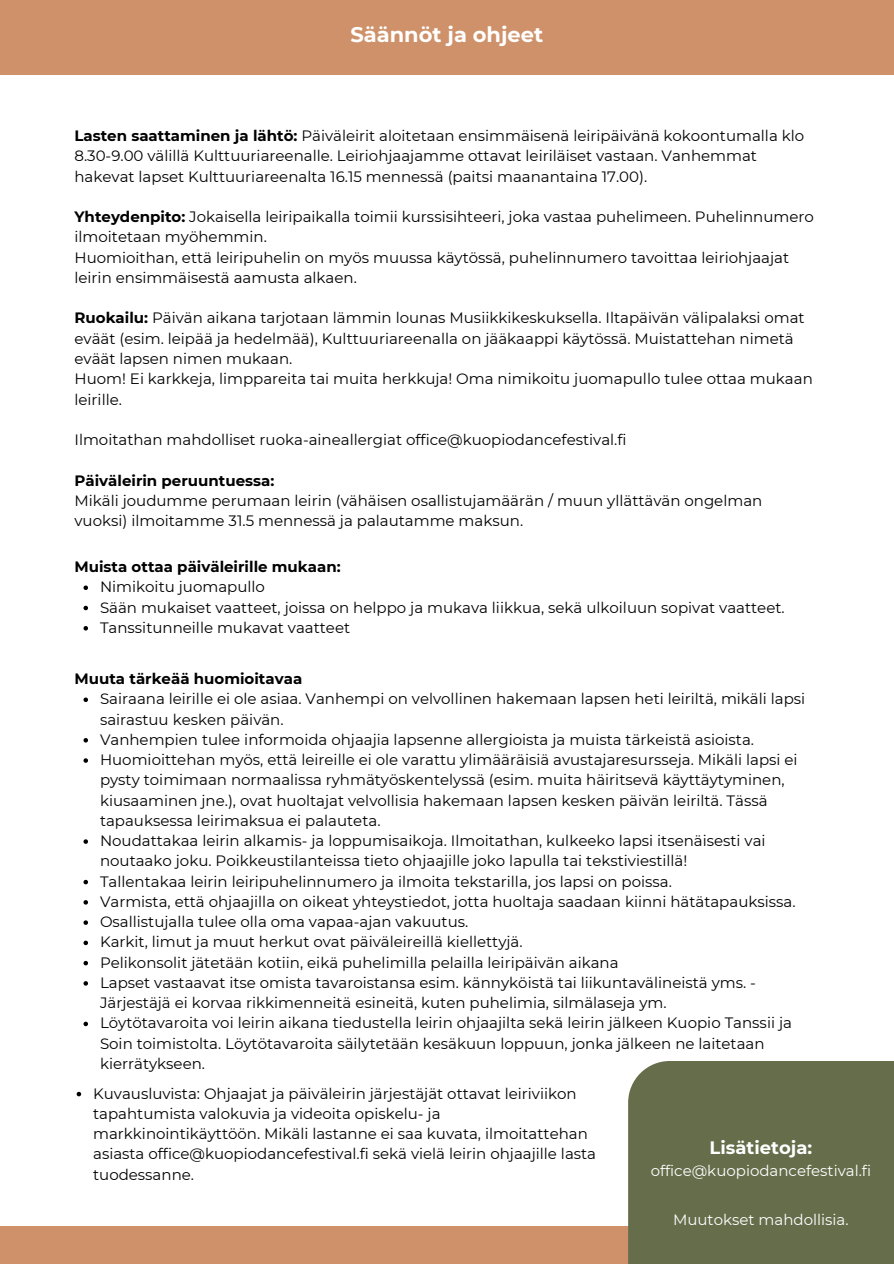
<style>
.page{position:relative;width:894px;height:1264px;background:#fff}
.page>*{position:absolute;margin:0;border:0;box-sizing:border-box;transform-origin:0 0}
.t1{font:700 21px "Montserrat";color:#fff}
.t2{font:700 18px "Montserrat";color:#fff}
.t3{font:15px/20.2px "Montserrat";color:#000}
.t4{font:700 15px "Montserrat";color:#000}
.t5{font:15px "Montserrat";color:#fff}
.s1{font-weight:700}
</style>
<div class="page">
<svg style="left:83px;top:585px;width:5px;height:5px"></svg>
<svg style="left:83px;top:605px;width:5px;height:5px"></svg>
<svg style="left:83px;top:626px;width:5px;height:4px"></svg>
<svg style="left:83px;top:697px;width:5px;height:5px"></svg>
<svg style="left:83px;top:738px;width:5px;height:4px"></svg>
<svg style="left:83px;top:758px;width:5px;height:4px"></svg>
<svg style="left:83px;top:839px;width:5px;height:4px"></svg>
<svg style="left:83px;top:879px;width:5px;height:5px"></svg>
<svg style="left:83px;top:900px;width:5px;height:4px"></svg>
<svg style="left:83px;top:920px;width:5px;height:4px"></svg>
<svg style="left:83px;top:940px;width:5px;height:5px"></svg>
<svg style="left:83px;top:960px;width:5px;height:5px"></svg>
<svg style="left:83px;top:981px;width:5px;height:4px"></svg>
<svg style="left:83px;top:1021px;width:5px;height:5px"></svg>
<div style="left:0;top:1226px;width:893px;height:37px;background:#ce916a"></div>
<div style="left:0;top:0;width:893px;height:74px;background:#ce916a"></div>
<div style="left:628px;top:1060px;width:265px;height:203px;background:#656d4a"></div>
<svg style="left:77px;top:1091px;width:4px;height:5px"></svg>
<p class="t1" style="left:350px;top:22px;width:194px">Säännöt ja ohjeet</p>
<p class="t3" style="left:74px;top:126px;width:731px"><span class="s1">Lasten saattaminen ja lähtö:</span> Päiväleirit aloitetaan ensimmäisenä leiripäivänä kokoontumalla klo<br>8.30-9.00 välillä Kulttuuriareenalle. Leiriohjaajamme ottavat leiriläiset vastaan. Vanhemmat hakevat lapset Kulttuuriareenalta 16.15 mennessä (paitsi maanantaina 17.00).</p>
<p class="t3" style="left:74px;top:207px;width:740px"><span class="s1">Yhteydenpito:</span> Jokaisella leiripaikalla toimii kurssisihteeri, joka vastaa puhelimeen. Puhelinnumero ilmoitetaan myöhemmin.<br>Huomioithan, että leiripuhelin on myös muussa käytössä, puhelinnumero tavoittaa leiriohjaajat leirin ensimmäisestä aamusta alkaen.</p>
<p class="t3" style="left:74px;top:308px;width:739px"><span class="s1">Ruokailu:</span> Päivän aikana tarjotaan lämmin lounas Musiikkikeskuksella. Iltapäivän välipalaksi omat eväät (esim. leipää ja hedelmää), Kulttuuriareenalla on jääkaappi käytössä. Muistattehan nimetä eväät lapsen nimen mukaan.<br>Huom! Ei karkkeja, limppareita tai muita herkkuja! Oma nimikoitu juomapullo tulee ottaa mukaan leirille.</p>
<p class="t3" style="left:74px;top:429px;width:553px">Ilmoitathan mahdolliset ruoka-aineallergiat office@kuopiodancefestival.fi</p>
<p class="t4" style="left:74px;top:471px;width:201px">Päiväleirin peruuntuessa:</p>
<p class="t3" style="left:74px;top:490px;width:689px">Mikäli joudumme perumaan leirin (vähäisen osallistujamäärän / muun yllättävän ongelman vuoksi) ilmoitamme 31.5 mennessä ja palautamme maksun.</p>
<p class="t4" style="left:74px;top:557px;width:267px">Muista ottaa päiväleirille mukaan:</p>
<p class="t3" style="left:100px;top:576px;width:686px">Nimikoitu juomapullo<br>Sään mukaiset vaatteet, joissa on helppo ja mukava liikkua, sekä ulkoiluun sopivat vaatteet.<br>Tanssitunneille mukavat vaatteet</p>
<h1 class="t4" style="left:74px;top:669px;width:229px">Muuta tärkeää huomioitavaa</h1>
<h2 class="t3" style="left:100px;top:688px;width:706px">Sairaana leirille ei ole asiaa. Vanhempi on velvollinen hakemaan lapsen heti leiriltä, mikäli lapsi sairastuu kesken päivän.</h2>
<p class="t3" style="left:100px;top:729px;width:655px">Vanhempien tulee informoida ohjaajia lapsenne allergioista ja muista tärkeistä asioista.</p>
<p class="t3" style="left:100px;top:749px;width:699px">Huomioittehan myös, että leireille ei ole varattu ylimääräisiä avustajaresursseja. Mikäli lapsi ei pysty toimimaan normaalissa ryhmätyöskentelyssä (esim. muita häiritsevä käyttäytyminen, kiusaaminen jne.), ovat huoltajat velvollisia hakemaan lapsen kesken päivän leiriltä. Tässä tapauksessa leirimaksua ei palauteta.</p>
<p class="t3" style="left:100px;top:830px;width:667px">Noudattakaa leirin alkamis- ja loppumisaikoja. Ilmoitathan, kulkeeko lapsi itsenäisesti vai noutaako joku. Poikkeustilanteissa tieto ohjaajille joko lapulla tai tekstiviestillä!</p>
<p class="t3" style="left:100px;top:871px;width:573px">Tallentakaa leirin leiripuhelinnumero ja ilmoita tekstarilla, jos lapsi on poissa.</p>
<p class="t3" style="left:100px;top:891px;width:696px">Varmista, että ohjaajilla on oikeat yhteystiedot, jotta huoltaja saadaan kiinni hätätapauksissa.</p>
<p class="t3" style="left:100px;top:911px;width:370px">Osallistujalla tulee olla oma vapaa-ajan vakuutus.</p>
<p class="t3" style="left:100px;top:931px;width:424px">Karkit, limut ja muut herkut ovat päiväleireillä kiellettyjä.</p>
<p class="t3" style="left:100px;top:952px;width:520px">Pelikonsolit jätetään kotiin, eikä puhelimilla pelailla leiripäivän aikana</p>
<p class="t3" style="left:100px;top:972px;width:657px">Lapset vastaavat itse omista tavaroistansa esim. kännyköistä tai liikuntavälineistä yms. -<br>Järjestäjä ei korvaa rikkimenneitä esineitä, kuten puhelimia, silmälaseja ym.</p>
<p class="t3" style="left:100px;top:1012px;width:693px">Löytötavaroita voi leirin aikana tiedustella leirin ohjaajilta sekä leirin jälkeen Kuopio Tanssii ja<br>Soin toimistolta. Löytötavaroita säilytetään kesäkuun loppuun, jonka jälkeen ne laitetaan kierrätykseen.</p>
<p class="t3" style="left:93px;top:1083px;width:504px">Kuvausluvista: Ohjaajat ja päiväleirin järjestäjät ottavat leiriviikon tapahtumista valokuvia ja videoita opiskelu- ja markkinointikäyttöön. Mikäli lastanne ei saa kuvata, ilmoitattehan asiasta office@kuopiodancefestival.fi sekä vielä leirin ohjaajille lasta tuodessanne.</p>
<p class="t2" style="left:709px;top:1136px;width:104px">Lisätietoja:</p>
<p class="t5" style="left:650px;top:1161px;width:222px">office@kuopiodancefestival.fi</p>
<p class="t5" style="left:673px;top:1210px;width:177px">Muutokset mahdollisia.</p>
</div>
